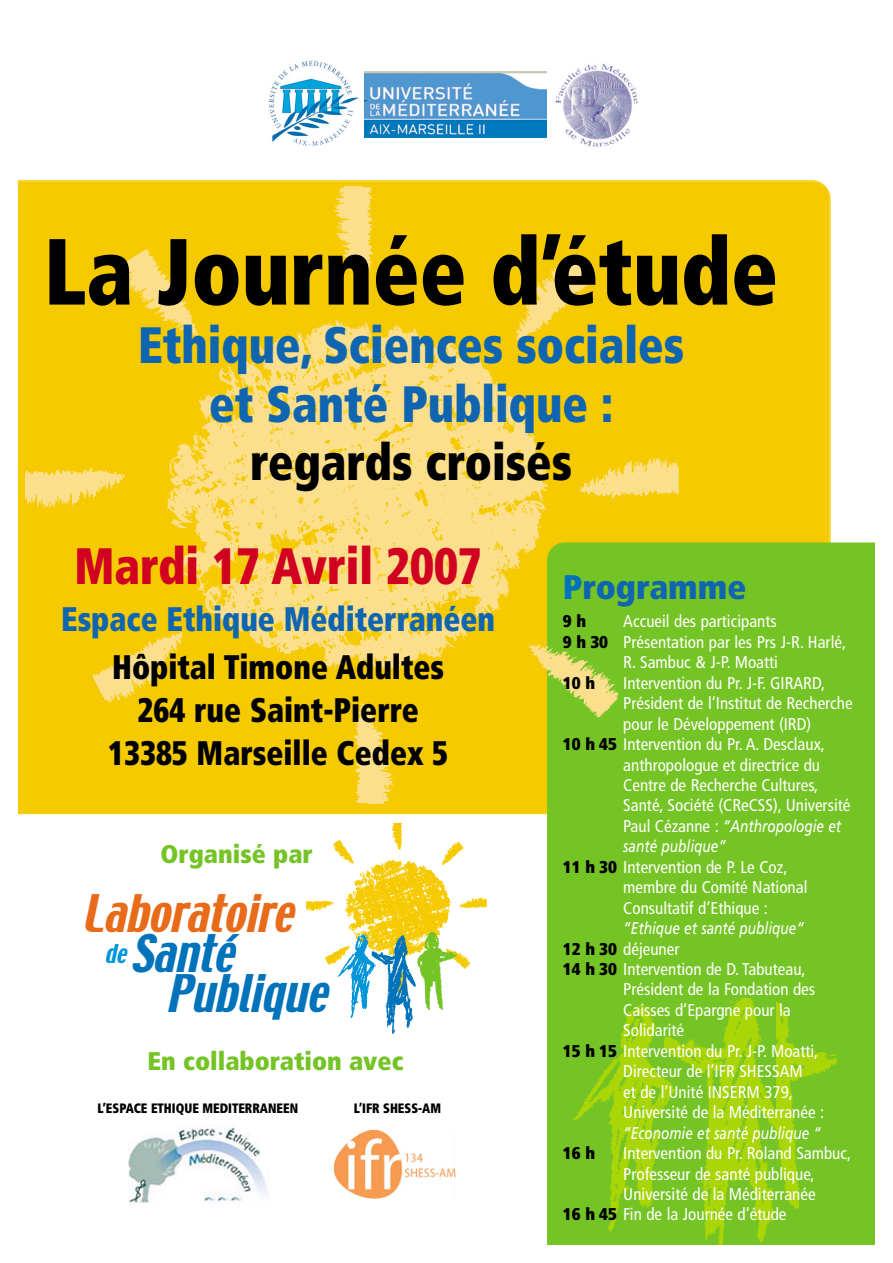
<style>
.page{position:relative;width:893px;height:1263px;background:#fff}
.page>*{position:absolute;margin:0;border:0;box-sizing:border-box;transform-origin:0 0}
.t1{font:900 condensed 93.75px "Frutiger";color:#000;scale:.9 1}
.t2{font:900 condensed 51.15px/58.5px "Frutiger";color:#1065b0;text-align:center;scale:.9 1}
.t3{font:900 condensed 51.15px "Frutiger";color:#d10021;scale:.9 1}
.t4{font:900 condensed 51.15px "Frutiger";color:#000;scale:.9 1}
.t5{font:italic 46.05px/40.2px "Techno";color:#e86b1a}
.t6{font:italic 46.05px "Techno";color:#0073bb}
.t7{font:900 condensed 34.05px/42.6px "Frutiger";color:#000;text-align:center;scale:.9 1}
.t8{font:900 condensed 34.05px "Frutiger";color:#1065b0;scale:.9 1}
.t9{font:900 condensed 34.05px "Frutiger";color:#1065b0}
.t10{font:900 condensed 25.5px "Frutiger";color:#75c425}
.t11{font:condensed 17.1px/20.4px "Frutiger";color:#fff;text-align:center}
.t12{font:italic 17.1px "Frutiger";color:#fff;scale:.8 1}
.t13{font:900 condensed 17.1px "Frutiger";color:#000}
.t14{font:900 condensed 13.65px "Frutiger";color:#000;scale:.9 1}
.s1{color:#0073bb}
.s2{font-weight:900;color:#000}
.s3{font-style:normal;font-stretch:condensed}
</style>
<div class="page">
<div style="left:547px;top:542px;width:327px;height:703px;background:#75c425"></div>
<img style="left:18px;top:180px;width:808px;height:634px">
<img style="left:562px;top:990px;width:119px;height:255px">
<img style="left:654px;top:998px;width:133px;height:247px">
<img style="left:776px;top:991px;width:68px;height:228px">
<img style="left:548px;top:625px;width:81px;height:125px">
<img style="left:306px;top:823px;width:181px;height:146px">
<img style="left:415px;top:929px;width:44px;height:81px">
<img style="left:333px;top:928px;width:44px;height:91px">
<img style="left:368px;top:933px;width:49px;height:101px">
<img style="left:365px;top:71px;width:182px;height:67px">
<img style="left:555px;top:63px;width:83px;height:84px">
<img style="left:269px;top:60px;width:90px;height:87px">
<img style="left:129px;top:1127px;width:139px;height:76px">
<img style="left:334px;top:1131px;width:121px;height:68px">
<h1 class="t1" style="left:44px;top:234px;width:817px">La Journée d’étude</h1>
<h2 class="t2" style="left:138px;top:320px;width:608px">Ethique, Sciences sociales et Santé Publique :</h2>
<h2 class="t4" style="left:250px;top:442px;width:359px">regards croisés</h2>
<h2 class="t3" style="left:74px;top:545px;width:454px">Mardi 17 Avril 2007</h2>
<h3 class="t8" style="left:61px;top:606px;width:483px">Espace Ethique Méditerranéen</h3>
<h3 class="t7" style="left:108px;top:649px;width:379px">Hôpital Timone Adultes<br>264 rue Saint-Pierre<br>13385 Marseille Cedex 5</h3>
<h3 class="t10" style="left:160px;top:844px;width:154px">Organisé par</h3>
<h3 class="t5" style="left:105px;top:897px;width:199px;text-indent:-23px">Laboratoire <sup>de</sup> <span class="s1">Santé</span></h3>
<h3 class="t6" style="left:165px;top:974px;width:172px">Publique</h3>
<h3 class="t10" style="left:147px;top:1051px;width:257px">En collaboration avec</h3>
<p class="t14" style="left:97px;top:1103px;width:224px">L’ESPACE ETHIQUE MEDITERRANEEN</p>
<p class="t14" style="left:354px;top:1102px;width:99px">L’IFR SHESS-AM</p>
<h3 class="t9" style="left:563px;top:574px;width:185px"><span class="s1">P</span>rogramme</h3>
<p class="t13" style="left:563px;top:615px;width:25px">9 h</p>
<p class="t11" style="left:563px;top:613px;width:285px">Accueil des participants<br><span class="s2">9 h 30</span> Présentation par les Prs J-R. Harlé,<br>R. Sambuc &amp; J-P. Moatti</p>
<p class="t13" style="left:563px;top:676px;width:34px">10 h</p>
<p class="t11" style="left:623px;top:674px;width:203px">Intervention du Pr. J-F. GIRARD,</p>
<p class="t11" style="left:623px;top:694px;width:231px">Président de l’Institut de Recherche</p>
<p class="t11" style="left:623px;top:715px;width:189px">pour le Développement (IRD)</p>
<p class="t11" style="left:563px;top:735px;width:264px"><span class="s2">10 h 45</span> Intervention du Pr. A. Desclaux,</p>
<p class="t11" style="left:623px;top:756px;width:198px">anthropologue et directrice du</p>
<p class="t11" style="left:623px;top:776px;width:196px">Centre de Recherche Cultures,</p>
<p class="t11" style="left:623px;top:797px;width:228px">Santé, Société (CReCSS), Université</p>
<p class="t12" style="left:623px;top:819px;width:274px"><span class="s3">Paul Cézanne :</span> “Anthropologie et</p>
<p class="t12" style="left:623px;top:840px;width:130px">santé publique”</p>
<p class="t11" style="left:563px;top:858px;width:226px"><span class="s2">11 h 30</span> Intervention de P. Le Coz,</p>
<p class="t11" style="left:623px;top:878px;width:186px">membre du Comité National</p>
<p class="t11" style="left:623px;top:899px;width:146px">Consultatif d’Ethique :</p>
<p class="t12" style="left:623px;top:921px;width:227px">“Ethique et santé publique“</p>
<p class="t11" style="left:563px;top:940px;width:118px"><span class="s2">12 h 30</span> déjeuner</p>
<p class="t11" style="left:563px;top:960px;width:244px"><span class="s2">14 h 30</span> Intervention de D. Tabuteau,</p>
<p class="t11" style="left:623px;top:981px;width:193px">Président de la Fondation des</p>
<p class="t11" style="left:623px;top:1001px;width:169px">Caisses d’Epargne pour la</p>
<p class="t11" style="left:623px;top:1022px;width:62px">Solidarité</p>
<p class="t11" style="left:563px;top:1042px;width:257px"><span class="s2">15 h 15</span> Intervention du Pr. J-P. Moatti,</p>
<p class="t11" style="left:623px;top:1063px;width:181px">Directeur de l’IFR SHESSAM</p>
<p class="t11" style="left:623px;top:1083px;width:171px">et de l’Unité INSERM 379,</p>
<p class="t11" style="left:623px;top:1103px;width:202px">Université de la Méditerranée :</p>
<p class="t12" style="left:623px;top:1126px;width:249px">“Economie et santé publique “</p>
<p class="t13" style="left:563px;top:1146px;width:34px">16 h</p>
<p class="t11" style="left:623px;top:1144px;width:229px">Intervention du Pr. Roland Sambuc,</p>
<p class="t11" style="left:623px;top:1165px;width:193px">Professeur de santé publique,</p>
<p class="t11" style="left:623px;top:1185px;width:194px">Université de la Méditerranée</p>
<p class="t11" style="left:563px;top:1206px;width:225px"><span class="s2">16 h 45</span> Fin de la Journée d’étude</p>
</div>
